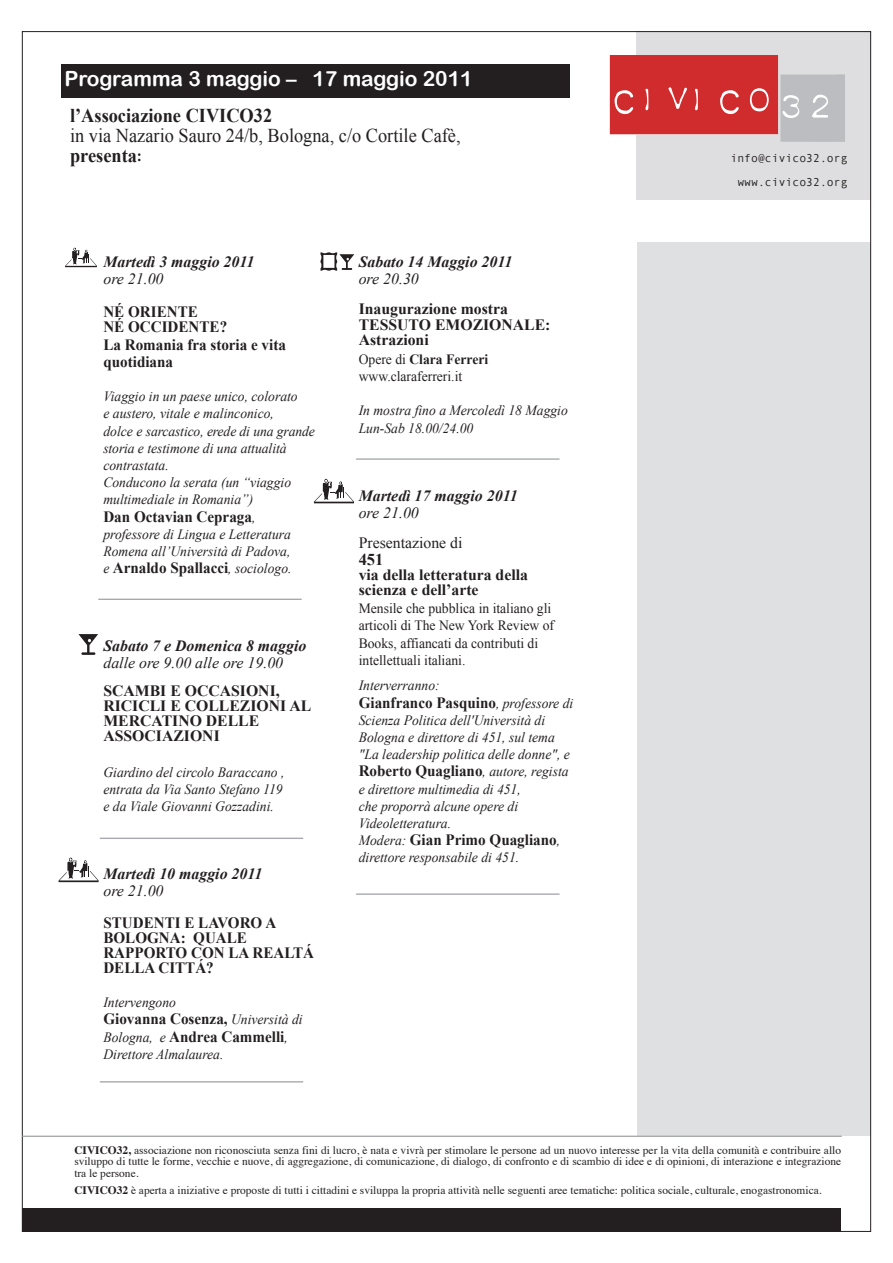
<style>
.page{position:relative;width:893px;height:1263px;background:#fff}
.page>*{position:absolute;margin:0;border:0;box-sizing:border-box;transform-origin:0 0}
.t1{font:21px "Arial Rounded MT Bold";color:#fff}
.t2{font:19.5px/19.5px "Times New Roman";color:#231f20;scale:.94 1}
.t3{font:700 19.5px "Times New Roman";color:#231f20;scale:.94 1}
.t4{font:700 16.5px "Times New Roman";color:#231f20}
.t5{font:700 15.75px/15px "Times New Roman";color:#231f20;scale:.96 1}
.t6{font:700 15.75px/15px "Times New Roman";color:#231f20}
.t7{font:italic 700 15.75px "Times New Roman";color:#231f20}
.t8{font:italic 15.75px "Times New Roman";color:#231f20}
.t9{font:15.75px "Times New Roman";color:#231f20}
.t10{font:italic 14.25px/17.2px "Times New Roman";color:#231f20;scale:.96 1}
.t11{font:14.25px/17.2px "Times New Roman";color:#231f20;scale:.96 1}
.t12{font:11.4px/11.4px "Times";color:#231f20;text-align:justify}
.t13{font:11.4px/24px "Andale Mono";color:#231f20;text-align:right}
.s1{font-weight:700}
.s2{font-weight:700;font-size:16.35px}
.s3{font-weight:400;font-style:italic;font-size:14.25px}
</style>
<div class="page">
<div style="left:638px;top:243px;width:232px;height:893px;background:#dfe0e2"></div>
<div style="left:22px;top:1208px;width:819px;height:24px;background:#231f20"></div>
<div style="left:61px;top:64px;width:508px;height:33px;background:#231f20"></div>
<div style="left:636px;top:32px;width:235px;height:168px;background:#dedee0"></div>
<svg style="left:610px;top:55px;width:235px;height:87px"></svg>
<hr style="left:98px;top:599px;width:204px;height:1px;background:#a8a9ad">
<hr style="left:100px;top:838px;width:203px;height:1px;background:#a8a9ad">
<hr style="left:100px;top:1081px;width:203px;height:1px;background:#a8a9ad">
<hr style="left:356px;top:893px;width:203px;height:2px;background:#a8a9ad">
<hr style="left:356px;top:458px;width:203px;height:2px;background:#a8a9ad">
<svg style="left:320px;top:252px;width:34px;height:19px"></svg>
<svg style="left:314px;top:479px;width:40px;height:24px"></svg>
<svg style="left:78px;top:634px;width:20px;height:21px"></svg>
<svg style="left:65px;top:248px;width:32px;height:19px"></svg>
<hr style="left:22px;top:1135px;width:820px;height:2px;background:#a8a9ad">
<svg style="left:59px;top:858px;width:40px;height:24px"></svg>
<h1 class="t1" style="left:64px;top:66px;width:410px">Programma 3 maggio – 17 maggio 2011</h1>
<h2 class="t3" style="left:70px;top:102px;width:217px">l’Associazione CIVICO32</h2>
<h2 class="t2" style="left:70px;top:125px;width:417px">in via Nazario Sauro 24/b, Bologna, c/o Cortile Cafè, <span class="s1">presenta</span><span class="s2">:</span></h2>
<p class="t7" style="left:103px;top:250px;width:153px">Martedì 3 maggio 2011</p>
<p class="t8" style="left:103px;top:268px;width:62px">ore 21.00</p>
<p class="t5" style="left:103px;top:304px;width:130px">NÉ ORIENTE<br>NÉ OCCIDENTE?</p>
<p class="t5" style="left:103px;top:335px;width:192px;line-height:17.2px">La Romania fra storia e vita quotidiana</p>
<p class="t10" style="left:103px;top:387px;width:222px">Viaggio in un paese unico, colorato<br>e austero, vitale e malinconico,<br>dolce e sarcastico, erede di una grande storia e testimone di una attualità contrastata.<br>Conducono la serata (un “viaggio multimediale in Romania”)</p>
<p class="t5" style="left:103px;top:508px;width:160px">Dan Octavian Cepraga<span class="s3">,</span></p>
<p class="t10" style="left:103px;top:525px;width:197px">professore di Lingua e Letteratura<br>Romena all’Università di Padova,</p>
<p class="t5" style="left:103px;top:560px;width:197px"><span class="s3">e</span> Arnaldo Spallacci<span class="s3">, sociologo.</span></p>
<p class="t7" style="left:103px;top:634px;width:204px">Sabato 7 e Domenica 8 maggio</p>
<p class="t8" style="left:103px;top:652px;width:181px">dalle ore 9.00 alle ore 19.00</p>
<p class="t6" style="left:103px;top:683px;width:209px">SCAMBI E OCCASIONI,<br>RICICLI E COLLEZIONI AL<br>MERCATINO DELLE<br>ASSOCIAZIONI</p>
<p class="t10" style="left:103px;top:763px;width:190px">Giardino del circolo Baraccano , entrata da Via Santo Stefano 119 e da Viale Giovanni Gozzadini.</p>
<p class="t7" style="left:103px;top:862px;width:160px">Martedì 10 maggio 2011</p>
<p class="t8" style="left:103px;top:880px;width:62px">ore 21.00</p>
<p class="t5" style="left:103px;top:915px;width:221px">STUDENTI E LAVORO A<br>BOLOGNA: QUALE<br>RAPPORTO CON LA REALTÁ<br>DELLA CITTÁ?</p>
<p class="t10" style="left:103px;top:993px;width:77px">Intervengono</p>
<p class="t5" style="left:103px;top:1010px;width:209px;line-height:17.2px">Giovanna Cosenza, <span class="s3">Università di<br>Bologna, e</span> Andrea Cammelli<span class="s3">,</span></p>
<p class="t10" style="left:103px;top:1045px;width:127px">Direttore Almalaurea.</p>
<p class="t7" style="left:359px;top:250px;width:155px">Sabato 14 Maggio 2011</p>
<p class="t8" style="left:359px;top:268px;width:62px">ore 20.30</p>
<p class="t6" style="left:359px;top:300px;width:193px;line-height:16.5px">Inaugurazione mostra<br>TESSUTO EMOZIONALE:</p>
<p class="t6" style="left:359px;top:332px;width:71px">Astrazioni</p>
<p class="t11" style="left:359px;top:350px;width:136px">Opere di <span class="s1">Clara Ferreri </span>www.claraferreri.it</p>
<p class="t10" style="left:359px;top:402px;width:219px">In mostra fino a Mercoledì 18 Maggio<br>Lun-Sab 18.00/24.00</p>
<p class="t7" style="left:359px;top:485px;width:160px">Martedì 17 maggio 2011</p>
<p class="t8" style="left:359px;top:502px;width:62px">ore 21.00</p>
<p class="t9" style="left:359px;top:532px;width:105px">Presentazione di</p>
<p class="t4" style="left:359px;top:548px;width:26px">451</p>
<p class="t6" style="left:359px;top:567px;width:171px">via della letteratura della scienza e dell’arte</p>
<p class="t11" style="left:359px;top:600px;width:205px">Mensile che pubblica in italiano gli articoli di The New York Review of<br>Books, affiancati da contributi di intellettuali italiani.</p>
<p class="t10" style="left:359px;top:677px;width:86px">Interverranno:</p>
<p class="t5" style="left:359px;top:694px;width:225px">Gianfranco Pasquino<span class="s3">, professore di</span></p>
<p class="t10" style="left:359px;top:711px;width:222px">Scienza Politica dell'Università di<br>Bologna e direttore di 451, sul tema "La leadership politica delle donne", e</p>
<p class="t5" style="left:359px;top:763px;width:220px">Roberto Quagliano<span class="s3">, autore, regista</span></p>
<p class="t10" style="left:359px;top:780px;width:170px">e direttore multimedia di 451, che proporrà alcune opere di<br>Videoletteratura.</p>
<p class="t5" style="left:359px;top:832px;width:211px"><span class="s3">Modera:</span> Gian Primo Quagliano<span class="s3">,</span></p>
<p class="t10" style="left:359px;top:848px;width:169px">direttore responsabile di 451.</p>
<p class="t13" style="left:730px;top:146px;width:119px">info@civico32.org www.civico32.org</p>
<p class="t12" style="left:74px;top:1143px;width:768px"><span class="s1">CIVICO32,</span> associazione non riconosciuta senza fini di lucro, è nata e vivrà per stimolare le persone ad un nuovo interesse per la vita della comunità e contribuire allo sviluppo di tutte le forme, vecchie e nuove, di aggregazione, di comunicazione, di dialogo, di confronto e di scambio di idee e di opinioni, di interazione e integrazione tra le persone.</p>
<p class="t12" style="left:74px;top:1183px;width:749px"><span class="s1">CIVICO32</span> è aperta a iniziative e proposte di tutti i cittadini e sviluppa la propria attività nelle seguenti aree tematiche: politica sociale, culturale, enogastronomica.</p>
</div>
